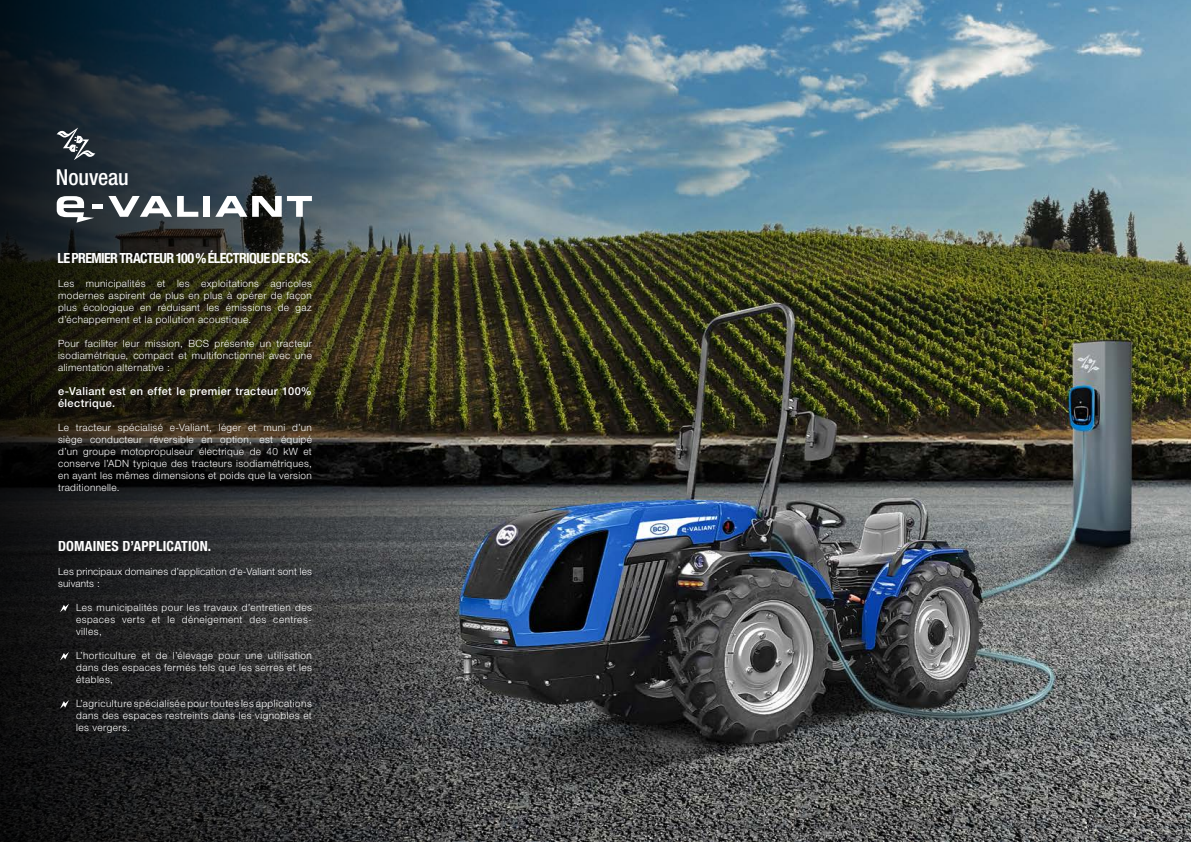
<style>
.page{position:relative;width:1191px;height:842px;background:#fff}
.page>*{position:absolute;margin:0;border:0;box-sizing:border-box;transform-origin:0 0}
.t1{font:500 condensed 22px "Helvetica Neue LTW1 G";letter-spacing:-.005em;color:#fff}
.t2{font:700 condensed 14px "Helvetica Neue LT Std";letter-spacing:-.035em;color:#fff}
.t3{font:700 condensed 14px "Helvetica Neue LT Std";letter-spacing:.01em;color:#fff}
.t4{font:500 11px/12px "Helvetica Neue LT Std";letter-spacing:.035em;color:#fff}
.t5{font:300 10px/12px "Helvetica Neue LT Std";letter-spacing:.035em;color:#fff;text-align:justify}
.t6{font:300 10px/12px "Helvetica Neue LT Std";letter-spacing:.015em;color:#fff}
</style>
<div class="page">
<img style="left:603px;top:0;width:588px;height:842px">
<img style="left:0;top:0;width:603px;height:842px">
<svg style="left:108px;top:196px;width:90px;height:21px"></svg>
<div style="left:204px;top:196px;width:6px;height:21px;background:#fff"></div>
<svg style="left:215px;top:196px;width:97px;height:21px"></svg>
<div style="left:93px;top:204px;width:10px;height:5px;background:#fff"></div>
<svg style="left:57px;top:196px;width:37px;height:27px"></svg>
<svg style="left:60px;top:604px;width:9px;height:8px"></svg>
<svg style="left:60px;top:652px;width:9px;height:8px"></svg>
<svg style="left:60px;top:700px;width:9px;height:9px"></svg>
<svg style="left:57px;top:128px;width:38px;height:32px"></svg>
<h1 class="t1" style="left:56px;top:164px;width:74px">Nouveau</h1>
<h2 class="t2" style="left:57px;top:249px;width:255px">LE PREMIER TRACTEUR 100 % ÉLECTRIQUE DE BCS.</h2>
<p class="t5" style="left:58px;top:277px;width:255px">Les municipalités et les exploitations agricoles modernes aspirent de plus en plus à opérer de façon plus écologique en réduisant les émissions de gaz d’échappement et la pollution acoustique.</p>
<p class="t5" style="left:58px;top:337px;width:255px">Pour faciliter leur mission, BCS présente un tracteur isodiamétrique, compact et multifonctionnel avec une alimentation alternative :</p>
<p class="t4" style="left:58px;top:385px;width:255px">e-Valiant est en effet le premier tracteur 100% électrique.</p>
<p class="t5" style="left:58px;top:421px;width:255px">Le tracteur spécialisé e-Valiant, léger et muni d’un siège conducteur réversible en option, est équipé d’un groupe motopropulseur électrique de 40 kW et conserve l’ADN typique des tracteurs isodiamétriques, en ayant les mêmes dimensions et poids que la version traditionnelle.</p>
<h2 class="t3" style="left:58px;top:538px;width:155px">DOMAINES D’APPLICATION.</h2>
<p class="t6" style="left:58px;top:565px;width:255px">Les principaux domaines d’application d’e-Valiant sont les suivants :</p>
<p class="t5" style="left:76px;top:601px;width:237px">Les municipalités pour les travaux d’entretien des espaces verts et le déneigement des centres&shy;villes,</p>
<p class="t5" style="left:76px;top:649px;width:237px">L’horticulture et de l’élevage pour une utilisation dans des espaces fermés tels que les serres et les étables,</p>
<p class="t5" style="left:76px;top:697px;width:237px">L’agriculture spécialisée pour toutes les applications dans des espaces restreints dans les vignobles et les vergers.</p>
</div>
